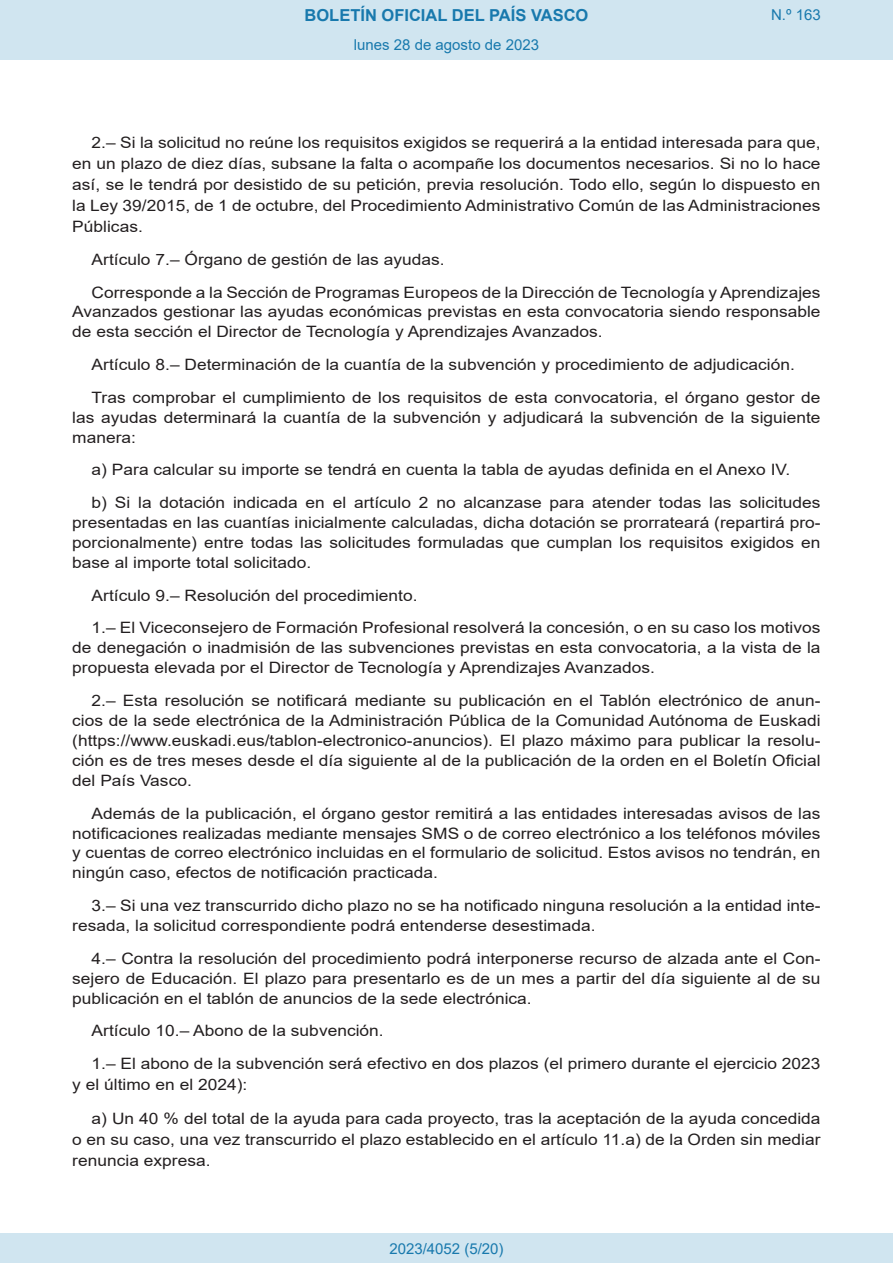
<style>
.page{position:relative;width:893px;height:1263px;background:#fff}
.page>*{position:absolute;margin:0;border:0;box-sizing:border-box;transform-origin:0 0}
.t1{font:700 16.5px "Arial";color:#1879ad}
.BOPVDetalle{font:15.6px/20px "Arial";color:#231f20;text-align:justify;scale:1.11 1}
.Paginacion_Centro{font:15px "Arial";color:#1879ad}
</style>
<div class="page">
<div style="left:0;top:0;width:893px;height:60px;background:#d0e5f0"></div>
<div style="left:0;top:1233px;width:893px;height:30px;background:#d0e5f0"></div>
<p class="t1" style="left:305px;top:3px;width:285px">BOLETÍN OFICIAL DEL PAÍS VASCO</p>
<p class="Paginacion_Centro" style="left:354px;top:35px;width:187px">lunes 28 de agosto de 2023</p>
<p class="Paginacion_Centro" style="left:771px;top:5px;width:51px">N.º 163</p>
<p class="BOPVDetalle" style="left:72px;top:132px;width:676px;line-height:21px;text-indent:19px">2.– Si la solicitud no reúne los requisitos exigidos se requerirá a la entidad interesada para que, en un plazo de diez días, subsane la falta o acompañe los documentos necesarios. Si no lo hace así, se le tendrá por desistido de su petición, previa resolución. Todo ello, según lo dispuesto en la Ley 39/2015, de 1 de octubre, del Procedimiento Administrativo Común de las Administraciones Públicas.</p>
<p class="BOPVDetalle" style="left:92px;top:249px;width:320px">Artículo 7.– Órgano de gestión de las ayudas.</p>
<p class="BOPVDetalle" style="left:72px;top:282px;width:676px;text-indent:19px">Corresponde a la Sección de Programas Europeos de la Dirección de Tecnología y Aprendizajes Avanzados gestionar las ayudas económicas previstas en esta convocatoria siendo responsable de esta sección el Director de Tecnología y Aprendizajes Avanzados.</p>
<p class="BOPVDetalle" style="left:92px;top:355px;width:635px">Artículo 8.– Determinación de la cuantía de la subvención y procedimiento de adjudicación.</p>
<p class="BOPVDetalle" style="left:72px;top:387px;width:676px;text-indent:19px">Tras comprobar el cumplimiento de los requisitos de esta convocatoria, el órgano gestor de las ayudas determinará la cuantía de la subvención y adjudicará la subvención de la siguiente manera:</p>
<p class="BOPVDetalle" style="left:92px;top:460px;width:631px">a) Para calcular su importe se tendrá en cuenta la tabla de ayudas definida en el Anexo IV.</p>
<p class="BOPVDetalle" style="left:72px;top:493px;width:676px;text-indent:19px">b) Si la dotación indicada en el artículo 2 no alcanzase para atender todas las solicitudes presentadas en las cuantías inicialmente calculadas, dicha dotación se prorrateará (repartirá pro&shy;porcionalmente) entre todas las solicitudes formuladas que cumplan los requisitos exigidos en base al importe total solicitado.</p>
<p class="BOPVDetalle" style="left:92px;top:585px;width:295px">Artículo 9.– Resolución del procedimiento.</p>
<p class="BOPVDetalle" style="left:72px;top:618px;width:676px;text-indent:19px">1.– El Viceconsejero de Formación Profesional resolverá la concesión, o en su caso los motivos de denegación o inadmisión de las subvenciones previstas en esta convocatoria, a la vista de la propuesta elevada por el Director de Tecnología y Aprendizajes Avanzados.</p>
<p class="BOPVDetalle" style="left:72px;top:690px;width:676px;text-indent:19px">2.– Esta resolución se notificará mediante su publicación en el Tablón electrónico de anun&shy;cios de la sede electrónica de la Administración Pública de la Comunidad Autónoma de Euskadi (https://www.euskadi.eus/tablon-electronico-anuncios). El plazo máximo para publicar la resolu&shy;ción es de tres meses desde el día siguiente al de la publicación de la orden en el Boletín Oficial del País Vasco.</p>
<p class="BOPVDetalle" style="left:72px;top:803px;width:676px;text-indent:19px">Además de la publicación, el órgano gestor remitirá a las entidades interesadas avisos de las notificaciones realizadas mediante mensajes SMS o de correo electrónico a los teléfonos móviles y cuentas de correo electrónico incluidas en el formulario de solicitud. Estos avisos no tendrán, en ningún caso, efectos de notificación practicada.</p>
<p class="BOPVDetalle" style="left:72px;top:895px;width:676px;text-indent:19px">3.– Si una vez transcurrido dicho plazo no se ha notificado ninguna resolución a la entidad inte&shy;resada, la solicitud correspondiente podrá entenderse desestimada.</p>
<p class="BOPVDetalle" style="left:72px;top:948px;width:676px;text-indent:19px">4.– Contra la resolución del procedimiento podrá interponerse recurso de alzada ante el Con&shy;sejero de Educación. El plazo para presentarlo es de un mes a partir del día siguiente al de su publicación en el tablón de anuncios de la sede electrónica.</p>
<p class="BOPVDetalle" style="left:92px;top:1021px;width:265px">Artículo 10.– Abono de la subvención.</p>
<p class="BOPVDetalle" style="left:72px;top:1053px;width:676px;line-height:21px;text-indent:19px">1.– El abono de la subvención será efectivo en dos plazos (el primero durante el ejercicio 2023 y el último en el 2024):</p>
<p class="BOPVDetalle" style="left:72px;top:1108px;width:676px;line-height:21px;text-indent:19px">a) Un 40 % del total de la ayuda para cada proyecto, tras la aceptación de la ayuda concedida o en su caso, una vez transcurrido el plazo establecido en el artículo 11.a) de la Orden sin mediar renuncia expresa.</p>
<p class="Paginacion_Centro" style="left:389px;top:1238px;width:116px">2023/4052 (5/20)</p>
</div>
